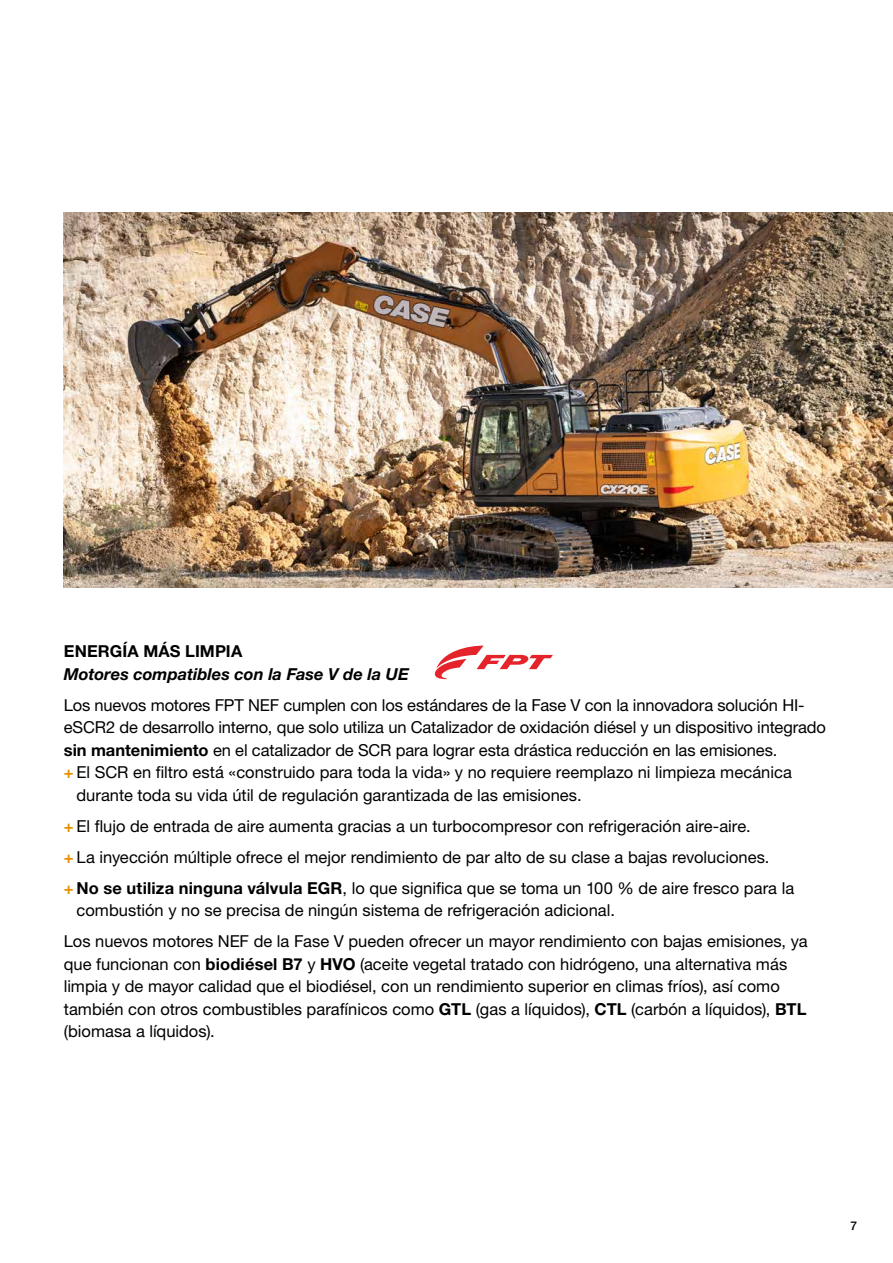
<style>
.page{position:relative;width:893px;height:1263px;background:#fff}
.page>*{position:absolute;margin:0;border:0;box-sizing:border-box;transform-origin:0 0}
.t1{font:16.5px/31px "Helvetica Neue LT Pro";color:#000}
.t2{font:italic 700 16.5px "Helvetica Neue LT Pro";color:#000}
.t3{font:700 16.5px "Helvetica Neue LT Pro";letter-spacing:.01em;color:#000}
.t4{font:500 12px "Helvetica Neue LT Pro";color:#000}
.s1{font-weight:700}
.s2{font-weight:700;color:#e69000}
</style>
<div class="page">
<img style="left:64px;top:213px;width:829px;height:375px">
<svg style="left:435px;top:646px;width:118px;height:33px"></svg>
<p class="t3" style="left:64px;top:641px;width:180px">ENERGÍA MÁS LIMPIA</p>
<p class="t2" style="left:64px;top:664px;width:347px">Motores compatibles con la Fase V de la UE</p>
<p class="t1" style="left:64px;top:689px;width:742px">Los nuevos motores FPT NEF cumplen con los estándares de la Fase V con la innovadora solución HI-</p>
<p class="t1" style="left:64px;top:712px;width:764px">eSCR2 de desarrollo interno, que solo utiliza un Catalizador de oxidación diésel y un dispositivo integrado</p>
<p class="t1" style="left:64px;top:734px;width:715px"><span class="s1">sin mantenimiento</span> en el catalizador de SCR para lograr esta drástica reducción en las emisiones.</p>
<p class="t1" style="left:64px;top:757px;width:730px"><span class="s2">+</span> El SCR en filtro está «construido para toda la vida» y no requiere reemplazo ni limpieza mecánica</p>
<p class="t1" style="left:77px;top:779px;width:507px">durante toda su vida útil de regulación garantizada de las emisiones.</p>
<p class="t1" style="left:64px;top:810px;width:732px"><span class="s2">+</span> El flujo de entrada de aire aumenta gracias a un turbocompresor con refrigeración aire-aire.<br><span class="s2">+</span> La inyección múltiple ofrece el mejor rendimiento de par alto de su clase a bajas revoluciones.<br><span class="s2">+</span> <span class="s1">No se utiliza ninguna válvula EGR</span>, lo que significa que se toma un 100 % de aire fresco para la</p>
<p class="t1" style="left:64px;top:895px;width:745px;text-indent:13px">combustión y no se precisa de ningún sistema de refrigeración adicional.<br>Los nuevos motores NEF de la Fase V pueden ofrecer un mayor rendimiento con bajas emisiones, ya</p>
<p class="t1" style="left:64px;top:953px;width:744px;line-height:22.5px">que funcionan con <span class="s1">biodiésel B7</span> y <span class="s1">HVO</span> (aceite vegetal tratado con hidrógeno, una alternativa más limpia y de mayor calidad que el biodiésel, con un rendimiento superior en climas fríos), así como también con otros combustibles parafínicos como <span class="s1">GTL</span> (gas a líquidos), <span class="s1">CTL</span> (carbón a líquidos), <span class="s1">BTL </span>(biomasa a líquidos).</p>
<p class="t4" style="left:850px;top:1218px;width:8px">7</p>
</div>
